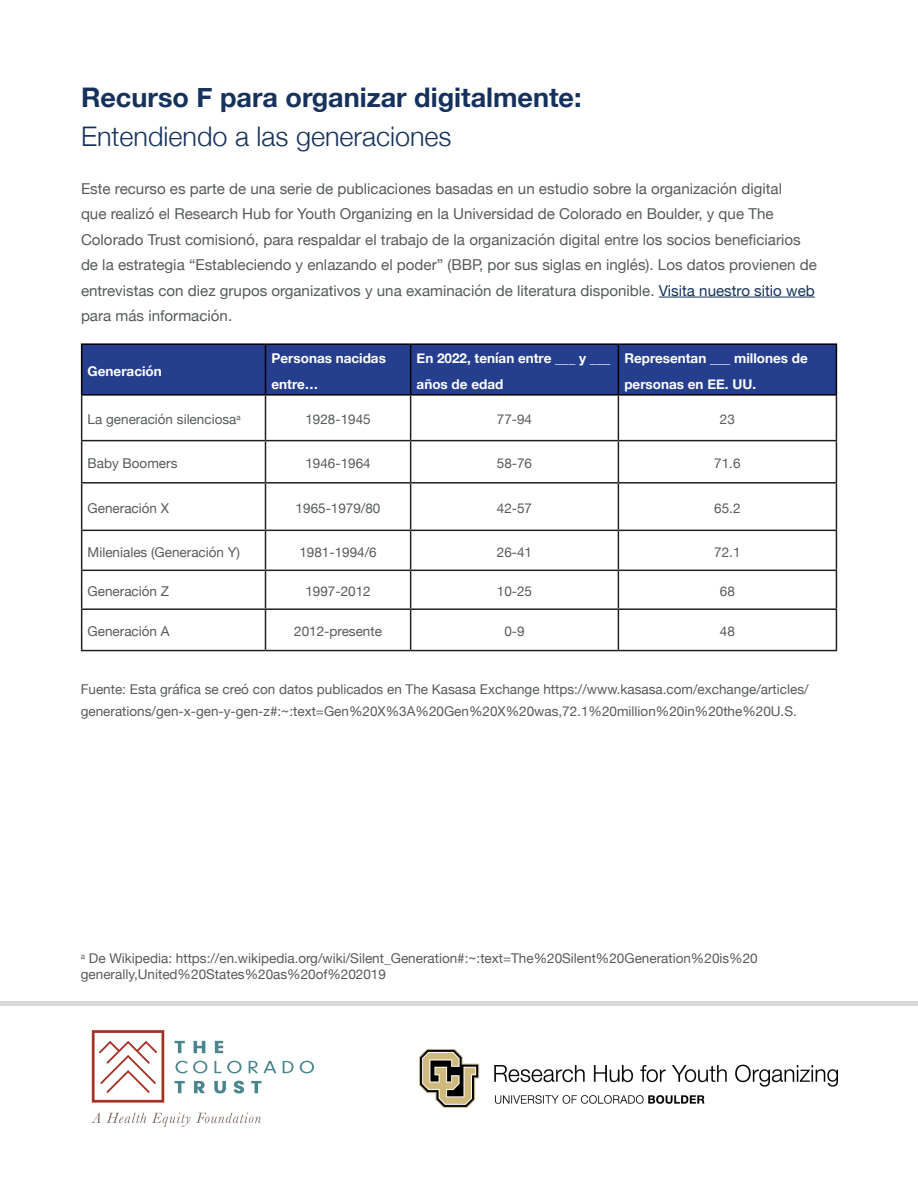
<style>
.page{position:relative;width:918px;height:1188px;background:#fff}
.page>*{position:absolute;margin:0;border:0;box-sizing:border-box;transform-origin:0 0}
.t1{font:700 27px/39px "Helvetica Neue";color:#16325c}
._2-column_body_text{font:15px/25.5px "Helvetica Neue";color:#565a5c}
._2-column_body_text-2{font:13.5px/16.2px "Helvetica Neue";color:#565a5c}
._2-column_body_text-3{font:700 13.5px/25.5px "Helvetica Neue";color:#fff}
.s1{font-weight:300}
.s2{color:#16325c}
</style>
<div class="page">
<img style="left:420px;top:1049px;width:417px;height:58px">
<svg style="left:175px;top:1041px;width:10px;height:12px"></svg>
<svg style="left:194px;top:1041px;width:11px;height:12px"></svg>
<svg style="left:215px;top:1041px;width:8px;height:12px"></svg>
<svg style="left:176px;top:1061px;width:31px;height:12px"></svg>
<svg style="left:215px;top:1061px;width:6px;height:12px"></svg>
<svg style="left:227px;top:1061px;width:15px;height:12px"></svg>
<svg style="left:249px;top:1061px;width:27px;height:12px"></svg>
<svg style="left:283px;top:1061px;width:10px;height:12px"></svg>
<svg style="left:300px;top:1061px;width:14px;height:12px"></svg>
<svg style="left:175px;top:1081px;width:10px;height:12px"></svg>
<svg style="left:194px;top:1081px;width:11px;height:12px"></svg>
<svg style="left:214px;top:1081px;width:12px;height:12px"></svg>
<svg style="left:234px;top:1081px;width:10px;height:12px"></svg>
<svg style="left:251px;top:1081px;width:10px;height:12px"></svg>
<svg style="left:92px;top:1030px;width:72px;height:73px"></svg>
<svg style="left:91px;top:1113px;width:55px;height:10px"></svg>
<svg style="left:152px;top:1113px;width:38px;height:14px"></svg>
<svg style="left:196px;top:1113px;width:65px;height:10px"></svg>
<hr style="left:0;top:1002px;width:918px;height:4px;background:#d9d8d8">
<hr style="left:659px;top:297px;width:156px;height:1px;background:#16325c">
<div style="left:82px;top:344px;width:754px;height:51px;background:#253f8e"></div>
<hr style="left:81px;top:396px;width:1px;height:44px;background:#231f20">
<hr style="left:265px;top:396px;width:1px;height:44px;background:#231f20">
<hr style="left:410px;top:396px;width:1px;height:44px;background:#231f20">
<hr style="left:618px;top:396px;width:1px;height:44px;background:#231f20">
<hr style="left:836px;top:396px;width:1px;height:44px;background:#231f20">
<hr style="left:81px;top:440px;width:184px;height:1px;background:#231f20">
<hr style="left:81px;top:441px;width:1px;height:41px;background:#231f20">
<hr style="left:266px;top:440px;width:145px;height:1px;background:#231f20">
<hr style="left:265px;top:441px;width:1px;height:41px;background:#231f20">
<hr style="left:411px;top:440px;width:207px;height:1px;background:#231f20">
<hr style="left:410px;top:441px;width:1px;height:41px;background:#231f20">
<hr style="left:618px;top:440px;width:219px;height:1px;background:#231f20">
<hr style="left:618px;top:441px;width:1px;height:41px;background:#231f20">
<hr style="left:836px;top:441px;width:1px;height:41px;background:#231f20">
<hr style="left:81px;top:482px;width:184px;height:2px;background:#231f20">
<hr style="left:81px;top:484px;width:1px;height:46px;background:#231f20">
<hr style="left:266px;top:482px;width:145px;height:2px;background:#231f20">
<hr style="left:265px;top:484px;width:1px;height:46px;background:#231f20">
<hr style="left:411px;top:482px;width:207px;height:2px;background:#231f20">
<hr style="left:410px;top:484px;width:1px;height:46px;background:#231f20">
<hr style="left:618px;top:482px;width:219px;height:2px;background:#231f20">
<hr style="left:618px;top:484px;width:1px;height:46px;background:#231f20">
<hr style="left:836px;top:484px;width:1px;height:46px;background:#231f20">
<hr style="left:81px;top:530px;width:184px;height:1px;background:#231f20">
<hr style="left:81px;top:531px;width:1px;height:39px;background:#231f20">
<hr style="left:266px;top:530px;width:145px;height:1px;background:#231f20">
<hr style="left:265px;top:531px;width:1px;height:39px;background:#231f20">
<hr style="left:411px;top:530px;width:207px;height:1px;background:#231f20">
<hr style="left:410px;top:531px;width:1px;height:39px;background:#231f20">
<hr style="left:618px;top:530px;width:219px;height:1px;background:#231f20">
<hr style="left:618px;top:531px;width:1px;height:39px;background:#231f20">
<hr style="left:836px;top:531px;width:1px;height:39px;background:#231f20">
<hr style="left:81px;top:570px;width:184px;height:1px;background:#231f20">
<hr style="left:81px;top:571px;width:1px;height:37px;background:#231f20">
<hr style="left:266px;top:570px;width:145px;height:1px;background:#231f20">
<hr style="left:265px;top:571px;width:1px;height:37px;background:#231f20">
<hr style="left:411px;top:570px;width:207px;height:1px;background:#231f20">
<hr style="left:410px;top:571px;width:1px;height:37px;background:#231f20">
<hr style="left:618px;top:570px;width:219px;height:1px;background:#231f20">
<hr style="left:618px;top:571px;width:1px;height:37px;background:#231f20">
<hr style="left:836px;top:571px;width:1px;height:37px;background:#231f20">
<hr style="left:81px;top:608px;width:184px;height:2px;background:#231f20">
<hr style="left:81px;top:610px;width:1px;height:40px;background:#231f20">
<hr style="left:266px;top:608px;width:145px;height:2px;background:#231f20">
<hr style="left:265px;top:610px;width:1px;height:40px;background:#231f20">
<hr style="left:411px;top:608px;width:207px;height:2px;background:#231f20">
<hr style="left:410px;top:610px;width:1px;height:40px;background:#231f20">
<hr style="left:618px;top:608px;width:219px;height:2px;background:#231f20">
<hr style="left:618px;top:610px;width:1px;height:40px;background:#231f20">
<hr style="left:836px;top:610px;width:1px;height:40px;background:#231f20">
<hr style="left:81px;top:650px;width:184px;height:1px;background:#231f20">
<hr style="left:266px;top:650px;width:145px;height:1px;background:#231f20">
<hr style="left:411px;top:650px;width:207px;height:1px;background:#231f20">
<hr style="left:618px;top:650px;width:219px;height:1px;background:#231f20">
<hr style="left:81px;top:343px;width:184px;height:2px;background:#000">
<hr style="left:81px;top:345px;width:1px;height:49px;background:#000">
<hr style="left:266px;top:343px;width:145px;height:2px;background:#000">
<hr style="left:265px;top:345px;width:1px;height:49px;background:#000">
<hr style="left:411px;top:343px;width:207px;height:2px;background:#000">
<hr style="left:410px;top:345px;width:1px;height:49px;background:#000">
<hr style="left:618px;top:343px;width:219px;height:2px;background:#000">
<hr style="left:618px;top:345px;width:1px;height:49px;background:#000">
<hr style="left:836px;top:345px;width:1px;height:49px;background:#000">
<hr style="left:81px;top:394px;width:184px;height:2px;background:#000">
<hr style="left:266px;top:394px;width:145px;height:2px;background:#000">
<hr style="left:411px;top:394px;width:207px;height:2px;background:#000">
<hr style="left:618px;top:394px;width:219px;height:2px;background:#000">
<p class="t1" style="left:81px;top:79px;width:502px">Recurso F para organizar digitalmente:<br><span class="s1">Entendiendo a las generaciones</span></p>
<p class="_2-column_body_text" style="left:81px;top:176px;width:738px">Este recurso es parte de una serie de publicaciones basadas en un estudio sobre la organización digital<br>que realizó el Research Hub for Youth Organizing en la Universidad de Colorado en Boulder, y que The Colorado Trust comisionó, para respaldar el trabajo de la organización digital entre los socios beneficiarios de la estrategia “Estableciendo y enlazando el poder” (BBP, por sus siglas en inglés). Los datos provienen de entrevistas con diez grupos organizativos y una examinación de literatura disponible. <span class="s2">Visita nuestro sitio web </span>para más información.</p>
<p class="_2-column_body_text-3" style="left:88px;top:359px;width:76px">Generación</p>
<p class="_2-column_body_text-3" style="left:272px;top:346px;width:116px">Personas nacidas entre…</p>
<p class="_2-column_body_text-3" style="left:417px;top:346px;width:195px">En 2022, tenían entre ___ y ___ años de edad</p>
<p class="_2-column_body_text-3" style="left:624px;top:346px;width:185px">Representan ___ millones de personas en EE. UU.</p>
<p class="_2-column_body_text-2" style="left:88px;top:412px;width:154px">La generación silenciosa<sup>a</sup></p>
<p class="_2-column_body_text-2" style="left:305px;top:412px;width:67px">1928-1945</p>
<p class="_2-column_body_text-2" style="left:497px;top:412px;width:37px">77-94</p>
<p class="_2-column_body_text-2" style="left:720px;top:412px;width:17px">23</p>
<p class="_2-column_body_text-2" style="left:88px;top:456px;width:91px">Baby Boomers</p>
<p class="_2-column_body_text-2" style="left:305px;top:456px;width:67px">1946-1964</p>
<p class="_2-column_body_text-2" style="left:497px;top:456px;width:37px">58-76</p>
<p class="_2-column_body_text-2" style="left:714px;top:456px;width:28px">71.6</p>
<p class="_2-column_body_text-2" style="left:88px;top:501px;width:83px">Generación X</p>
<p class="_2-column_body_text-2" style="left:296px;top:501px;width:86px">1965-1979/80</p>
<p class="_2-column_body_text-2" style="left:497px;top:501px;width:37px">42-57</p>
<p class="_2-column_body_text-2" style="left:714px;top:501px;width:28px">65.2</p>
<p class="_2-column_body_text-2" style="left:88px;top:545px;width:154px">Mileniales (Generación Y)</p>
<p class="_2-column_body_text-2" style="left:299px;top:545px;width:79px">1981-1994/6</p>
<p class="_2-column_body_text-2" style="left:497px;top:545px;width:37px">26-41</p>
<p class="_2-column_body_text-2" style="left:714px;top:545px;width:28px">72.1</p>
<p class="_2-column_body_text-2" style="left:88px;top:584px;width:83px">Generación Z</p>
<p class="_2-column_body_text-2" style="left:305px;top:584px;width:67px">1997-2012</p>
<p class="_2-column_body_text-2" style="left:497px;top:584px;width:37px">10-25</p>
<p class="_2-column_body_text-2" style="left:720px;top:584px;width:17px">68</p>
<p class="_2-column_body_text-2" style="left:88px;top:624px;width:83px">Generación A</p>
<p class="_2-column_body_text-2" style="left:294px;top:624px;width:89px">2012-presente</p>
<p class="_2-column_body_text-2" style="left:504px;top:624px;width:22px">0-9</p>
<p class="_2-column_body_text-2" style="left:720px;top:624px;width:17px">48</p>
<p class="_2-column_body_text-2" style="left:81px;top:679px;width:729px;line-height:22.5px">Fuente: Esta gráfica se creó con datos publicados en The Kasasa Exchange https://www.kasasa.com/exchange/articles/ generations/gen-x-gen-y-gen-z#:~:text=Gen%20X%3A%20Gen%20X%20was,72.1%20million%20in%20the%20U.S.</p>
<p class="_2-column_body_text-2" style="left:81px;top:951px;width:678px"><sup>a</sup> De Wikipedia: https://en.wikipedia.org/wiki/Silent_Generation#:~:text=The%20Silent%20Generation%20is%20 generally,United%20States%20as%20of%202019</p>
</div>
